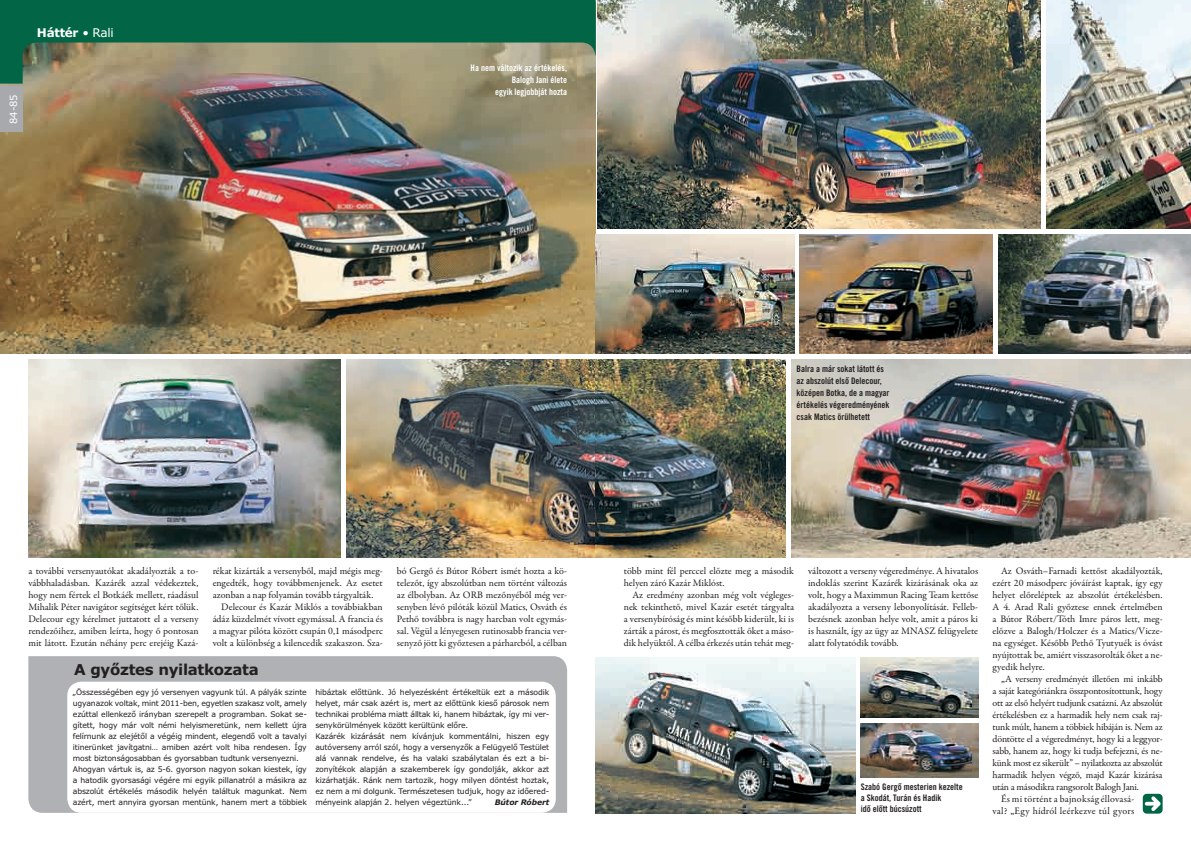
<style>
.page{position:relative;width:1191px;height:842px;background:#fff}
.page>*{position:absolute;margin:0;border:0;box-sizing:border-box;transform-origin:0 0}
.t1{font:700 15px "Verdana";letter-spacing:-.02em;color:#231f20}
.t2{font:700 12px "Verdana";letter-spacing:-.02em;color:#fff}
.t3{font:10px/12px "Garamond Premr Pro";color:#231f20;text-align:justify}
.t4{font:10px "Garamond Premr Pro";letter-spacing:.02em;color:#231f20}
.t5{font:10px "Verdana";color:#fff}
.t6{font:9px/12px "Trade Gothic LT Com Bd Cn 20";color:#231f20}
.t7{font:9px/12px "Trade Gothic LT Com Bd Cn 20";color:#fff;text-align:right}
.t8{font:7.7px/11px "Verdana";letter-spacing:-.02em;color:#231f20}
.t9{font:italic 700 7.7px "Verdana";letter-spacing:-.015em;color:#231f20}
.s1{font-weight:400}
</style>
<div class="page">
<div style="left:28px;top:656px;width:539px;height:157px;background:#b0b1b5"></div>
<div style="left:67px;top:682px;width:489px;height:131px;background:#fff;border-radius:14px"></div>
<img style="left:0;top:84px;width:595px;height:269px">
<img style="left:28px;top:359px;width:313px;height:198px">
<img style="left:595px;top:657px;width:260px;height:157px">
<img style="left:346px;top:359px;width:439px;height:198px">
<img style="left:596px;top:234px;width:198px;height:119px">
<div style="left:0;top:86px;width:23px;height:46px;background:#a8a9ad"></div>
<svg style="left:0;top:0;width:595px;height:84px;background:#4d7d5f"></svg>
<img style="left:998px;top:234px;width:193px;height:119px">
<img style="left:595px;top:2px;width:1px;height:351px">
<img style="left:799px;top:234px;width:193px;height:119px">
<img style="left:595px;top:359px;width:1px;height:198px">
<img style="left:597px;top:0;width:443px;height:229px">
<div style="left:1142px;top:794px;width:20px;height:20px;background:#026646;border-radius:4px"></div>
<svg style="left:1144px;top:796px;width:16px;height:15px"></svg>
<img style="left:860px;top:657px;width:118px;height:60px">
<img style="left:860px;top:723px;width:118px;height:55px">
<img style="left:1046px;top:0;width:145px;height:229px">
<svg style="left:595px;top:0;width:1px;height:84px"></svg>
<img style="left:791px;top:359px;width:400px;height:198px">
<p class="t2" style="left:37px;top:25px;width:78px">Háttér <span class="s1">• Rali</span></p>
<p class="t5" style="left:7px;top:124px;width:31px;rotate:-90deg">84-85</p>
<p class="t7" style="left:470px;top:61px;width:98px">Ha nem változik az értékelés,<br>Balogh Jani élete<br>egyik legjobbját hozta</p>
<p class="t6" style="left:796px;top:362px;width:94px">Balra a már sokat látott és az abszolút első Delecour, középen Botka, de a magyar értékelés végeredményének csak Matics örülhetett</p>
<p class="t3" style="left:28px;top:565px;width:172px">a további versenyautókat akadályozták a to&shy;vábbhaladásban. Kazárék azzal védekeztek, hogy nem fértek el Botkáék mellett, ráadásul Mihalik Péter navigátor segítséget kért tőlük.<br>Delecour egy kérelmet juttatott el a verseny rendezőihez, amiben leírta, hogy ő pontosan mit látott. Ezután néhány perc erejéig Kazá-</p>
<p class="t3" style="left:213px;top:565px;width:172px">rékat kizárták a versenyből, majd mégis meg-</p>
<p class="t3" style="left:213px;top:577px;width:172px">engedték, hogy továbbmenjenek. Az esetet</p>
<p class="t3" style="left:213px;top:589px;width:162px">azonban a nap folyamán tovább tárgyalták.</p>
<p class="t3" style="left:221px;top:601px;width:163px">Delecour és Kazár Miklós a továbbiakban</p>
<p class="t3" style="left:213px;top:613px;width:172px">ádáz küzdelmét vívott egymással. A francia és</p>
<p class="t3" style="left:213px;top:625px;width:172px">a magyar pilóta között csupán 0,1 másodperc</p>
<p class="t3" style="left:213px;top:637px;width:172px">volt a különbség a kilencedik szakaszon. Sza-</p>
<p class="t3" style="left:397px;top:565px;width:172px">bó Gergő és Bútor Róbert ismét hozta a kö&shy;telezőt, így abszolútban nem történt változás az élbolyban. Az ORB mezőnyéből még ver&shy;senyben lévő pilóták közül Matics, Osváth és Pethő továbbra is nagy harcban volt egymás&shy;sal. Végül a lényegesen rutinosabb francia ver&shy;senyző jött ki győztesen a párharcból, a célban</p>
<p class="t1" style="left:74px;top:660px;width:186px">A győztes nyilatkozata</p>
<p class="t8" style="left:73px;top:686px;width:235px">„Összességében egy jó versenyen vagyunk túl. A pályák szinte ugyanazok voltak, mint 2011-ben, egyetlen szakasz volt, amely ezúttal ellenkező irányban szerepelt a programban. Sokat se&shy;gített, hogy már volt némi helyismeretünk, nem kellett újra felírnunk az elejétől a végéig mindent, elegendő volt a tavalyi itinerünket javítgatni… amiben azért volt hiba rendesen. Így most biztonságosabban és gyorsabban tudtunk versenyezni.<br>Ahogyan vártuk is, az 5-6. gyorson nagyon sokan kiestek, így a hatodik gyorsasági végére mi egyik pillanatról a másikra az abszolút értékelés második helyén találtuk magunkat. Nem azért, mert annyira gyorsan mentünk, hanem mert a többiek</p>
<p class="t8" style="left:315px;top:686px;width:235px">hibáztak előttünk. Jó helyezésként értékeltük ezt a második helyet, már csak azért is, mert az előttünk kieső párosok nem technikai probléma miatt álltak ki, hanem hibáztak, így mi ver&shy;senykörülmények között kerültünk előre.<br>Kazárék kizárását nem kívánjuk kommentálni, hiszen egy autó verseny arról szól, hogy a versenyzők a Felügyelő Testület alá vannak rendelve, és ha valaki szabálytalan és ezt a bi&shy;zonyítékok alapján a szakemberek így gondolják, akkor azt kizárhatják. Ránk nem tartozik, hogy milyen döntést hoztak, ez nem a mi dolgunk. Természetesen tudjuk, hogy az időered&shy;ményeink alapján 2. helyen végeztünk...”</p>
<p class="t9" style="left:495px;top:797px;width:56px">Bútor Róbert</p>
<p class="t3" style="left:624px;top:565px;width:171px">több mint fél perccel előzte meg a második</p>
<p class="t3" style="left:624px;top:577px;width:102px">helyen záró Kazár Miklóst.</p>
<p class="t3" style="left:632px;top:589px;width:163px">Az eredmény azonban még volt végleges-</p>
<p class="t3" style="left:624px;top:601px;width:172px">nek tekinthető, mivel Kazár esetét tárgyalta</p>
<p class="t3" style="left:624px;top:613px;width:172px">a versenybíróság és mint később kiderült, ki is</p>
<p class="t3" style="left:624px;top:625px;width:172px">zárták a párost, és megfosztották őket a máso-</p>
<p class="t3" style="left:624px;top:637px;width:172px">dik helyüktől. A célba érkezés után tehát meg-</p>
<p class="t3" style="left:808px;top:565px;width:172px">változott a verseny végeredménye. A hivatalos indoklás szerint Kazárék kizárásának oka az volt, hogy a Maximmun Racing Team kettőse akadályozta a verseny lebonyolítását. Felleb&shy;bezésnek azonban helye volt, amit a páros ki is használt, így az ügy az MNASZ felügyelete alatt folytatódik tovább.</p>
<p class="t3" style="left:1001px;top:565px;width:163px">Az Osváth–Farnadi kettőst akadályozták,</p>
<p class="t3" style="left:992px;top:577px;width:172px">ezért 20 másodperc jóváírást kaptak, így egy</p>
<p class="t3" style="left:992px;top:589px;width:171px">helyet előreléptek az abszolút értékelésben.</p>
<p class="t3" style="left:992px;top:601px;width:172px">A 4. Arad Rali győztese ennek értelmében</p>
<p class="t3" style="left:992px;top:613px;width:172px">a Bútor Róbert/Tóth Imre páros lett, meg-</p>
<p class="t3" style="left:992px;top:625px;width:172px">előzve a Balogh/Holczer és a Matics/Vicze-</p>
<p class="t3" style="left:992px;top:637px;width:172px">na egységet. Később Pethő Tyutyuék is óvást</p>
<p class="t3" style="left:992px;top:649px;width:172px">nyújtottak be, amiért visszasorolták őket a ne-</p>
<p class="t3" style="left:992px;top:661px;width:54px">gyedik helyre.</p>
<p class="t3" style="left:1001px;top:673px;width:163px">„A verseny eredményét illetően mi inkább</p>
<p class="t3" style="left:992px;top:685px;width:172px">a saját kategóriánkra összpontosítottunk, hogy</p>
<p class="t3" style="left:992px;top:697px;width:172px">ott az első helyért tudjunk csatázni. Az abszolút</p>
<p class="t3" style="left:992px;top:709px;width:172px">értékelésben ez a harmadik hely nem csak raj-</p>
<p class="t3" style="left:992px;top:721px;width:172px">tunk múlt, hanem a többiek hibáján is. Nem az</p>
<p class="t3" style="left:992px;top:733px;width:172px">döntötte el a végeredményt, hogy ki a leggyor-</p>
<p class="t3" style="left:992px;top:745px;width:172px">sabb, hanem az, hogy ki tudja befejezni, és ne-</p>
<p class="t3" style="left:992px;top:757px;width:172px">künk most ez sikerült” – nyilatkozta az abszolút</p>
<p class="t3" style="left:992px;top:769px;width:172px">harmadik helyen végző, majd Kazár kizárása</p>
<p class="t3" style="left:992px;top:781px;width:148px">után a másodikra rangsorolt Balogh Jani.</p>
<p class="t4" style="left:1001px;top:792px;width:135px">És mi történt a bajnokság éllovasá-</p>
<p class="t4" style="left:992px;top:804px;width:143px">val? „Egy hídról leérkezve túl gyors</p>
<p class="t6" style="left:860px;top:781px;width:103px;line-height:11px">Szabó Gergő mesterien kezelte a Skodát, Turán és Hadik<br>idő előtt búcsúzott</p>
</div>
